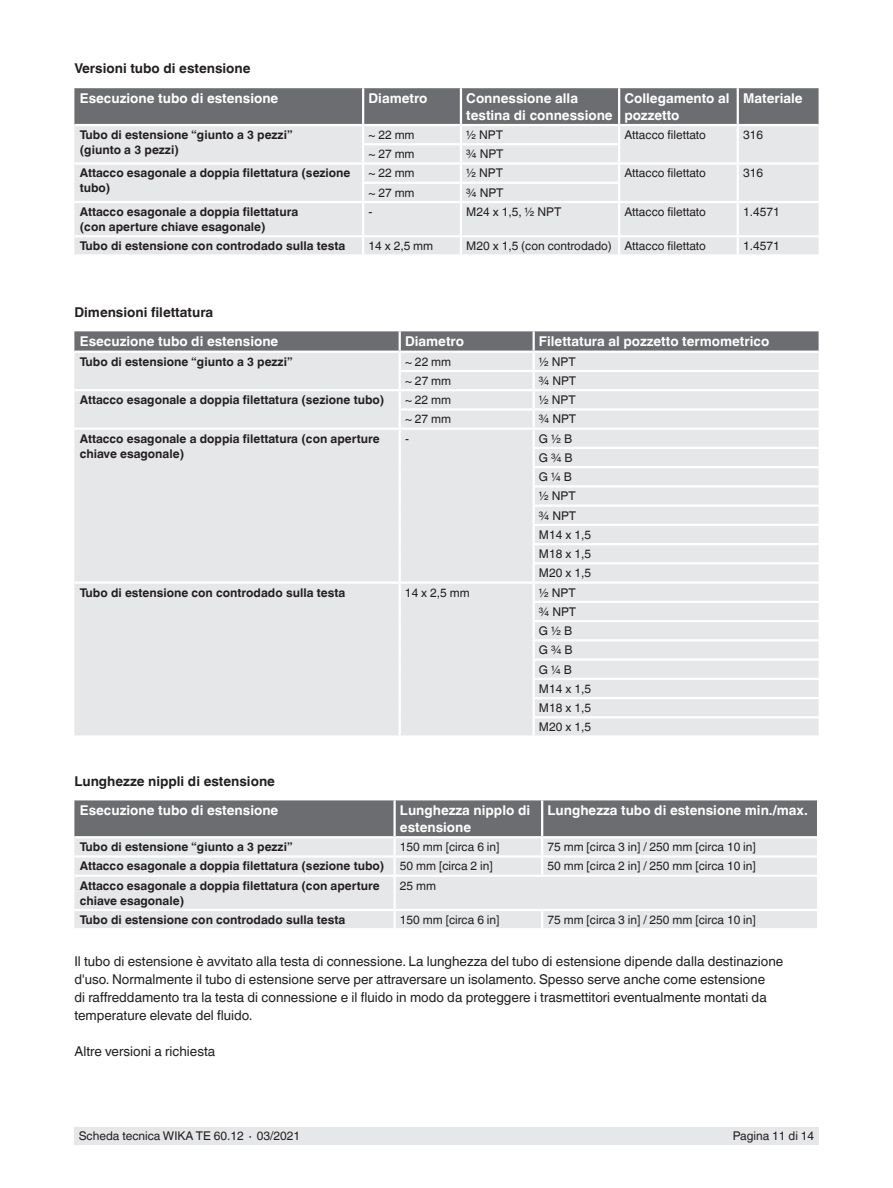
<style>
.page{position:relative;width:893px;height:1188px;background:#fff}
.page>*{position:absolute;margin:0;border:0;box-sizing:border-box;transform-origin:0 0}
.t1{font:13.5px/18px "Helvetica World";color:#231f20}
.t2{font:700 13.5px/16.5px "Helvetica World";color:#fff}
.t3{font:700 13.5px "Helvetica World";color:#231f20}
.t4{font:700 12px/15px "Helvetica World";color:#231f20}
.t5{font:12px/19.2px "Helvetica World";color:#231f20}
</style>
<div class="page">
<div style="left:74px;top:1128px;width:745px;height:17px;background:#e6e7e9"></div>
<div style="left:74px;top:203px;width:745px;height:51px;background:#e6e7e9"></div>
<svg style="left:74px;top:88px;width:745px;height:113px;background:#c1c2c4"></svg>
<hr style="left:362px;top:203px;width:2px;height:32px;background:#fff">
<hr style="left:460px;top:203px;width:2px;height:32px;background:#fff">
<hr style="left:618px;top:203px;width:2px;height:32px;background:#fff">
<hr style="left:737px;top:203px;width:2px;height:32px;background:#fff">
<hr style="left:74px;top:235px;width:289px;height:2px;background:#fff">
<hr style="left:363px;top:235px;width:98px;height:2px;background:#fff">
<svg style="left:362px;top:237px;width:2px;height:17px"></svg>
<hr style="left:461px;top:235px;width:158px;height:2px;background:#fff">
<svg style="left:460px;top:237px;width:2px;height:17px"></svg>
<hr style="left:619px;top:235px;width:119px;height:2px;background:#fff">
<svg style="left:618px;top:237px;width:2px;height:17px"></svg>
<hr style="left:738px;top:235px;width:81px;height:2px;background:#fff">
<svg style="left:737px;top:237px;width:2px;height:17px"></svg>
<div style="left:74px;top:486px;width:745px;height:249px;background:#e6e7e9"></div>
<div style="left:401px;top:486px;width:418px;height:95px;background:#e6e7e9"></div>
<hr style="left:532px;top:485px;width:287px;height:3px;background:#fff">
<hr style="left:532px;top:505px;width:287px;height:2px;background:#fff">
<hr style="left:532px;top:524px;width:287px;height:2px;background:#fff">
<hr style="left:532px;top:543px;width:287px;height:2px;background:#fff">
<hr style="left:532px;top:562px;width:287px;height:2px;background:#fff">
<hr style="left:534px;top:581px;width:285px;height:3px;background:#fff">
<hr style="left:532px;top:601px;width:287px;height:2px;background:#fff">
<hr style="left:532px;top:620px;width:287px;height:2px;background:#fff">
<hr style="left:532px;top:639px;width:287px;height:2px;background:#fff">
<hr style="left:532px;top:658px;width:287px;height:3px;background:#fff">
<hr style="left:532px;top:678px;width:287px;height:2px;background:#fff">
<hr style="left:532px;top:697px;width:287px;height:2px;background:#fff">
<hr style="left:532px;top:716px;width:287px;height:2px;background:#fff">
<hr style="left:532px;top:584px;width:3px;height:17px;background:#fff">
<hr style="left:532px;top:603px;width:3px;height:17px;background:#fff">
<hr style="left:532px;top:622px;width:3px;height:17px;background:#fff">
<hr style="left:399px;top:640px;width:2px;height:20px;background:#fff">
<hr style="left:532px;top:641px;width:3px;height:17px;background:#fff">
<hr style="left:532px;top:661px;width:3px;height:17px;background:#fff">
<hr style="left:532px;top:680px;width:3px;height:17px;background:#fff">
<hr style="left:532px;top:699px;width:3px;height:17px;background:#fff">
<svg style="left:399px;top:660px;width:2px;height:75px"></svg>
<hr style="left:532px;top:718px;width:3px;height:17px;background:#fff">
<hr style="left:532px;top:488px;width:3px;height:17px;background:#fff">
<hr style="left:532px;top:507px;width:3px;height:17px;background:#fff">
<hr style="left:532px;top:526px;width:3px;height:17px;background:#fff">
<hr style="left:532px;top:545px;width:3px;height:17px;background:#fff">
<hr style="left:532px;top:564px;width:3px;height:17px;background:#fff">
<hr style="left:400px;top:581px;width:134px;height:3px;background:#fff">
<hr style="left:399px;top:486px;width:2px;height:20px;background:#fff">
<svg style="left:399px;top:506px;width:2px;height:134px"></svg>
<hr style="left:74px;top:581px;width:326px;height:3px;background:#fff">
<svg style="left:74px;top:331px;width:745px;height:155px;background:#d8d9db"></svg>
<div style="left:74px;top:877px;width:743px;height:51px;background:#e6e7e9"></div>
<svg style="left:74px;top:800px;width:743px;height:75px;background:#aeafb1"></svg>
<hr style="left:74px;top:909px;width:321px;height:2px;background:#fff">
<hr style="left:393px;top:911px;width:3px;height:17px;background:#fff">
<svg style="left:541px;top:911px;width:2px;height:17px"></svg>
<hr style="left:393px;top:877px;width:3px;height:32px;background:#fff">
<hr style="left:395px;top:909px;width:147px;height:2px;background:#fff">
<hr style="left:542px;top:909px;width:275px;height:2px;background:#fff">
<p class="t3" style="left:74px;top:61px;width:178px">Versioni tubo di estensione</p>
<p class="t2" style="left:80px;top:90px;width:200px">Esecuzione tubo di estensione</p>
<p class="t2" style="left:368px;top:90px;width:61px">Diametro</p>
<p class="t2" style="left:466px;top:90px;width:148px">Connessione alla testina di connessione</p>
<p class="t2" style="left:624px;top:90px;width:107px">Collegamento al pozzetto</p>
<p class="t2" style="left:743px;top:90px;width:61px">Materiale</p>
<p class="t4" style="left:80px;top:127px;width:214px">Tubo di estensione “giunto a 3 pezzi” (giunto a 3 pezzi)</p>
<p class="t5" style="left:368px;top:125px;width:48px">~ 22 mm</p>
<p class="t5" style="left:466px;top:125px;width:38px">½ NPT</p>
<p class="t5" style="left:624px;top:125px;width:83px">Attacco filettato</p>
<p class="t5" style="left:743px;top:125px;width:22px">316</p>
<p class="t5" style="left:368px;top:144px;width:48px">~ 27 mm</p>
<p class="t5" style="left:466px;top:144px;width:39px">¾ NPT</p>
<p class="t4" style="left:80px;top:166px;width:272px">Attacco esagonale a doppia filettatura (sezione tubo)</p>
<p class="t5" style="left:368px;top:164px;width:48px">~ 22 mm</p>
<p class="t5" style="left:466px;top:164px;width:38px">½ NPT</p>
<p class="t5" style="left:624px;top:164px;width:83px">Attacco filettato</p>
<p class="t5" style="left:743px;top:164px;width:22px">316</p>
<p class="t5" style="left:368px;top:183px;width:48px">~ 27 mm</p>
<p class="t5" style="left:466px;top:183px;width:39px">¾ NPT</p>
<p class="t4" style="left:80px;top:204px;width:220px">Attacco esagonale a doppia filettatura (con aperture chiave esagonale)</p>
<p class="t5" style="left:368px;top:202px;width:5px">-</p>
<p class="t5" style="left:466px;top:202px;width:97px">M24 x 1,5, ½ NPT</p>
<p class="t5" style="left:624px;top:202px;width:83px">Attacco filettato</p>
<p class="t5" style="left:743px;top:202px;width:38px">1.4571</p>
<p class="t4" style="left:80px;top:239px;width:267px">Tubo di estensione con controdado sulla testa</p>
<p class="t5" style="left:368px;top:236px;width:66px">14 x 2,5 mm</p>
<p class="t5" style="left:466px;top:236px;width:241px">M20 x 1,5 (con controdado) Attacco filettato</p>
<p class="t5" style="left:743px;top:236px;width:38px">1.4571</p>
<p class="t3" style="left:74px;top:304px;width:140px">Dimensioni filettatura</p>
<p class="t2" style="left:80px;top:333px;width:200px">Esecuzione tubo di estensione</p>
<p class="t2" style="left:405px;top:333px;width:61px">Diametro</p>
<p class="t2" style="left:539px;top:333px;width:232px">Filettatura al pozzetto termometrico</p>
<p class="t4" style="left:80px;top:354px;width:214px">Tubo di estensione “giunto a 3 pezzi”</p>
<p class="t5" style="left:405px;top:352px;width:48px">~ 22 mm</p>
<p class="t5" style="left:539px;top:352px;width:38px">½ NPT</p>
<p class="t5" style="left:405px;top:371px;width:48px">~ 27 mm</p>
<p class="t5" style="left:539px;top:371px;width:39px">¾ NPT</p>
<p class="t4" style="left:80px;top:392px;width:306px">Attacco esagonale a doppia filettatura (sezione tubo)</p>
<p class="t5" style="left:405px;top:390px;width:48px">~ 22 mm</p>
<p class="t5" style="left:539px;top:390px;width:38px">½ NPT</p>
<p class="t5" style="left:405px;top:410px;width:48px">~ 27 mm</p>
<p class="t5" style="left:539px;top:410px;width:39px">¾ NPT</p>
<p class="t4" style="left:80px;top:431px;width:301px">Attacco esagonale a doppia filettatura (con aperture chiave esagonale)</p>
<p class="t5" style="left:405px;top:429px;width:5px">-</p>
<p class="t5" style="left:539px;top:429px;width:54px">G ½ B<br>G ¾ B<br>G ¼ B<br>½ NPT<br>¾ NPT<br>M14 x 1,5<br>M18 x 1,5<br>M20 x 1,5</p>
<p class="t4" style="left:80px;top:585px;width:267px">Tubo di estensione con controdado sulla testa</p>
<p class="t5" style="left:405px;top:583px;width:66px">14 x 2,5 mm</p>
<p class="t5" style="left:539px;top:583px;width:54px">½ NPT<br>¾ NPT<br>G ½ B<br>G ¾ B<br>G ¼ B<br>M14 x 1,5<br>M18 x 1,5<br>M20 x 1,5</p>
<p class="t3" style="left:74px;top:773px;width:202px">Lunghezze nippli di estensione</p>
<p class="t2" style="left:80px;top:803px;width:200px">Esecuzione tubo di estensione</p>
<p class="t2" style="left:400px;top:803px;width:132px">Lunghezza nipplo di estensione</p>
<p class="t2" style="left:547px;top:803px;width:262px">Lunghezza tubo di estensione min./max.</p>
<p class="t4" style="left:80px;top:840px;width:214px">Tubo di estensione “giunto a 3 pezzi”</p>
<p class="t5" style="left:400px;top:837px;width:101px">150 mm [circa 6 in]</p>
<p class="t5" style="left:547px;top:837px;width:210px">75 mm [circa 3 in] / 250 mm [circa 10 in]</p>
<p class="t4" style="left:80px;top:859px;width:306px">Attacco esagonale a doppia filettatura (sezione tubo)</p>
<p class="t5" style="left:400px;top:857px;width:94px">50 mm [circa 2 in]</p>
<p class="t5" style="left:547px;top:857px;width:210px">50 mm [circa 2 in] / 250 mm [circa 10 in]</p>
<p class="t4" style="left:80px;top:878px;width:301px">Attacco esagonale a doppia filettatura (con aperture chiave esagonale)</p>
<p class="t5" style="left:400px;top:876px;width:38px">25 mm</p>
<p class="t4" style="left:80px;top:912px;width:267px">Tubo di estensione con controdado sulla testa</p>
<p class="t5" style="left:400px;top:910px;width:101px">150 mm [circa 6 in]</p>
<p class="t5" style="left:547px;top:910px;width:210px">75 mm [circa 3 in] / 250 mm [circa 10 in]</p>
<p class="t1" style="left:74px;top:953px;width:710px">Il tubo di estensione è avvitato alla testa di connessione. La lunghezza del tubo di estensione dipende dalla destinazione d'uso. Normalmente il tubo di estensione serve per attraversare un isolamento. Spesso serve anche come estensione<br>di raffreddamento tra la testa di connessione e il fluido in modo da proteggere i trasmettitori eventualmente montati da temperature elevate del fluido.</p>
<p class="t1" style="left:74px;top:1043px;width:142px">Altre versioni a richiesta</p>
<p class="t5" style="left:79px;top:1127px;width:223px">Scheda tecnica WIKA TE 60.12 ∙ 03/2021</p>
<p class="t5" style="left:733px;top:1127px;width:83px">Pagina 11 di 14</p>
</div>
